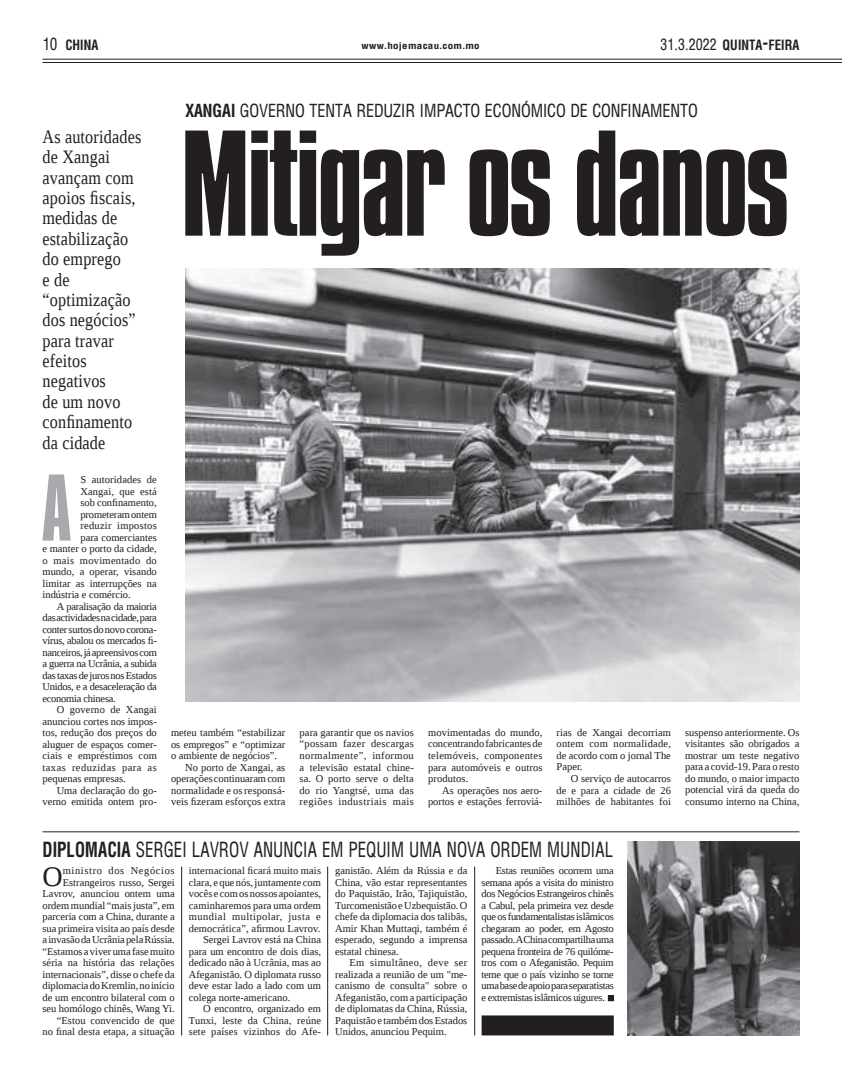
<style>
.page{position:relative;width:842px;height:1078px;background:#fff}
.page>*{position:absolute;margin:0;border:0;box-sizing:border-box;transform-origin:0 0}
.Titulo-1{font:129.4px "Compacta BT";letter-spacing:-.025em;color:#231f20;scale:1.07 1}
.Capital-1-B{font:81.3px "Compacta BT";color:#a8a9ad}
.Texto_1{font:28.1px "Liberation Serif";color:#231f20}
.Titulo-Hibrido{font:20.4px "Arena Condensed";color:#231f20;scale:.82 1}
.Entrada{font:18.9px/20.4px "Liberation Serif";letter-spacing:.01em;color:#231f20;scale:.86 1}
.ante-titulo-1{font:17.6px "Arena Condensed";letter-spacing:-.01em;color:#231f20;scale:.91 1}
.numero-pag{font:700 condensed 13.9px "Arena";color:#231f20;scale:.91 1}
.Texto_1-2{font:10.5px/11.5px "Liberation Serif";color:#231f20;text-align:justify}
.Capital-1-B-2{font:10.5px "Liberation Serif";color:#231f20}
.Capital-1-B-3{font:10.5px "Liberation Serif";letter-spacing:.025em;color:#231f20}
.Capital-1-B-4{font:10.5px "Liberation Serif";letter-spacing:.02em;color:#231f20}
.t1{font:700 condensed 9px "Arena";letter-spacing:.025em;color:#231f20;scale:1.22 1}
.s1{font-family:"Arena Condensed";font-weight:400;font-stretch:normal;font-size:16.5px}
.s2{font-family:"Arena Condensed";font-weight:400;font-stretch:normal;font-size:15.4px}
.s3{font-size:19.8px}
.s4{font-family:"Arena";font-weight:700;font-stretch:condensed}
</style>
<div class="page">
<hr style="left:42px;top:59px;width:800px;height:1px;background:#231f20">
<hr style="left:42px;top:62px;width:800px;height:1px;background:#231f20">
<svg style="left:608px;top:995px;width:6px;height:5px"></svg>
<hr style="left:42px;top:831px;width:757px;height:1px;background:#231f20">
<div style="left:482px;top:1015px;width:132px;height:20px;background:#231f20"></div>
<hr style="left:181px;top:866px;width:1px;height:169px;background:#231f20">
<hr style="left:327px;top:866px;width:1px;height:169px;background:#231f20">
<hr style="left:474px;top:866px;width:1px;height:169px;background:#231f20">
<img style="left:185px;top:268px;width:614px;height:433px">
<img style="left:627px;top:841px;width:172px;height:194px">
<p class="numero-pag" style="left:43px;top:36px;width:63px"><span class="s1">10</span> CHINA</p>
<p class="t1" style="left:361px;top:41px;width:98px">www.hojemacau.com.mo</p>
<p class="numero-pag" style="left:660px;top:36px;width:154px"><span class="s2">31.3.2022</span> QUINTA<span class="s3">-</span>FEIRA</p>
<p class="Entrada" style="left:42px;top:126px;width:116px">As autoridades de Xangai avançam com apoios fiscais, medidas de estabilização do emprego<br>e de “optimização dos negócios” para travar efeitos negativos<br>de um novo confinamento da cidade</p>
<p class="ante-titulo-1" style="left:185px;top:100px;width:565px"><span class="s4">XANGAI</span> GOVERNO TENTA REDUZIR IMPACTO ECONÓMICO DE CONFINAMENTO</p>
<p class="Titulo-1" style="left:180px;top:108px;width:571px">Mitigar os danos</p>
<p class="Capital-1-B" style="left:41px;top:460px;width:33px">A</p>
<p class="Capital-1-B-2" style="left:80px;top:472px;width:78px">S autoridades de</p>
<p class="Capital-1-B-2" style="left:80px;top:484px;width:78px">Xangai, que está</p>
<p class="Capital-1-B-2" style="left:80px;top:495px;width:78px">sob confinamento,</p>
<p class="Capital-1-B-2" style="left:80px;top:507px;width:78px">prometeram ontem</p>
<p class="Capital-1-B-4" style="left:80px;top:518px;width:78px">reduzir impostos</p>
<p class="Capital-1-B-2" style="left:80px;top:530px;width:78px">para comerciantes</p>
<p class="Capital-1-B-2" style="left:43px;top:541px;width:116px">e manter o porto da cidade,</p>
<p class="Capital-1-B-3" style="left:43px;top:553px;width:116px">o mais movimentado do</p>
<p class="Capital-1-B-2" style="left:43px;top:564px;width:116px">mundo, a operar, visando</p>
<p class="Capital-1-B-2" style="left:43px;top:576px;width:116px">limitar as interrupções na</p>
<p class="Capital-1-B-2" style="left:43px;top:587px;width:90px">indústria e comércio.</p>
<p class="Texto_1-2" style="left:43px;top:600px;width:116px;text-indent:14px">A paralisação da maioria das actividades na cidade, para conter surtos do novo corona&shy;vírus, abalou os mercados fi&shy;nanceiros, já apreensivos com a guerra na Ucrânia, a subida das taxas de juros nos Estados Unidos, e a desaceleração da economia chinesa.</p>
<p class="Texto_1-2" style="left:43px;top:703px;width:116px;text-indent:14px">O governo de Xangai anunciou cortes nos impos&shy;tos, redução dos preços do aluguer de espaços comer&shy;ciais e empréstimos com taxas reduzidas para as pequenas empresas.</p>
<p class="Texto_1-2" style="left:43px;top:784px;width:116px;text-align:right">Uma declaração do go&shy;verno emitida ontem pro-</p>
<p class="Titulo-Hibrido" style="left:42px;top:837px;width:697px"><span class="s4">DIPLOMACIA</span> SERGEI LAVROV ANUNCIA EM PEQUIM UMA NOVA ORDEM MUNDIAL</p>
<p class="Texto_1" style="left:42px;top:858px;width:22px">O</p>
<p class="Texto_1-2" style="left:557px;top:726px;width:116px">rias de Xangai decorriam ontem com normalidade, de acordo com o jornal The Paper.</p>
<p class="Texto_1-2" style="left:557px;top:772px;width:116px;text-indent:14px">O serviço de autocarros de e para a cidade de 26 milhões de habitantes foi</p>
<p class="Texto_1-2" style="left:300px;top:726px;width:116px">para garantir que os navios “possam fazer descargas normalmente”, informou a televisão estatal chine&shy;sa. O porto serve o delta do rio Yangtsé, uma das regiões industriais mais</p>
<p class="Texto_1-2" style="left:428px;top:726px;width:116px">movimentadas do mundo, concentrando fabricantes de telemóveis, componentes para automóveis e outros produtos.</p>
<p class="Texto_1-2" style="left:171px;top:726px;width:116px">meteu também “estabilizar os empregos” e “optimizar o ambiente de negócios”.</p>
<p class="Texto_1-2" style="left:171px;top:761px;width:116px;text-indent:14px">No porto de Xangai, as operações continuaram com normalidade e os responsá&shy;veis fizeram esforços extra</p>
<p class="Texto_1-2" style="left:428px;top:784px;width:116px;text-align:right">As operações nos aero&shy;portos e estações ferroviá-</p>
<p class="Texto_1-2" style="left:189px;top:864px;width:134px">internacional ficará muito mais clara, e que nós, juntamente com vocês e com os nossos apoiantes, caminharemos para uma ordem mundial multipolar, justa e democrática”, afirmou Lavrov.</p>
<p class="Texto_1-2" style="left:189px;top:933px;width:134px;text-indent:14px">Sergei Lavrov está na China para um encontro de dois dias, dedicado não à Ucrânia, mas ao Afeganistão. O diplomata russo deve estar lado a lado com um colega norte-americano.</p>
<p class="Texto_1-2" style="left:189px;top:1002px;width:134px;text-indent:14px">O encontro, organizado em Tunxi, leste da China, reúne sete países vizinhos do Afe-</p>
<p class="Texto_1-2" style="left:335px;top:864px;width:134px">ganistão. Além da Rússia e da China, vão estar representantes do Paquistão, Irão, Tajiquistão, Turcomenistão e Uzbequistão. O chefe da diplomacia dos talibãs, Amir Khan Muttaqi, também é esperado, segundo a imprensa estatal chinesa.</p>
<p class="Texto_1-2" style="left:335px;top:956px;width:134px;text-indent:14px">Em simultâneo, deve ser realizada a reunião de um "me&shy;canismo de consulta" sobre o Afeganistão, com a participação de diplomatas da China, Rússia, Paquistão e também dos Estados Unidos, anunciou Pequim.</p>
<p class="Texto_1-2" style="left:43px;top:864px;width:134px;text-align:right">ministro dos Negócios<br>Estrangeiros russo, Sergei<br>Lavrov, anunciou ontem uma ordem mundial “mais justa”, em parceria com a China, durante a sua primeira visita ao país desde a invasão da Ucrânia pela Rússia. “Estamos a viver uma fase muito séria na história das relações internacionais”, disse o chefe da diplomacia do Kremlin, no início de um encontro bilateral com o seu homólogo chinês, Wang Yi.</p>
<p class="Texto_1-2" style="left:43px;top:1014px;width:134px;text-align:right">“Estou convencido de que<br>no final desta etapa, a situação</p>
<p class="Texto_1-2" style="left:482px;top:864px;width:134px;text-indent:14px">Estas reuniões ocorrem uma semana após a visita do ministro dos Negócios Estrangeiros chinês a Cabul, pela primeira vez desde que os fundamentalistas islâmicos chegaram ao poder, em Agosto passado. A China compartilha uma pequena fronteira de 76 quilóme&shy;tros com o Afeganistão. Pequim teme que o país vizinho se torne uma base de apoio para separatistas e extremistas islâmicos uigures.</p>
<p class="Texto_1-2" style="left:685px;top:726px;width:116px">suspenso anteriormente. Os visitantes são obrigados a mostrar um teste negativo para a covid-19. Para o resto do mundo, o maior impacto potencial virá da queda do consumo interno na China,</p>
</div>
